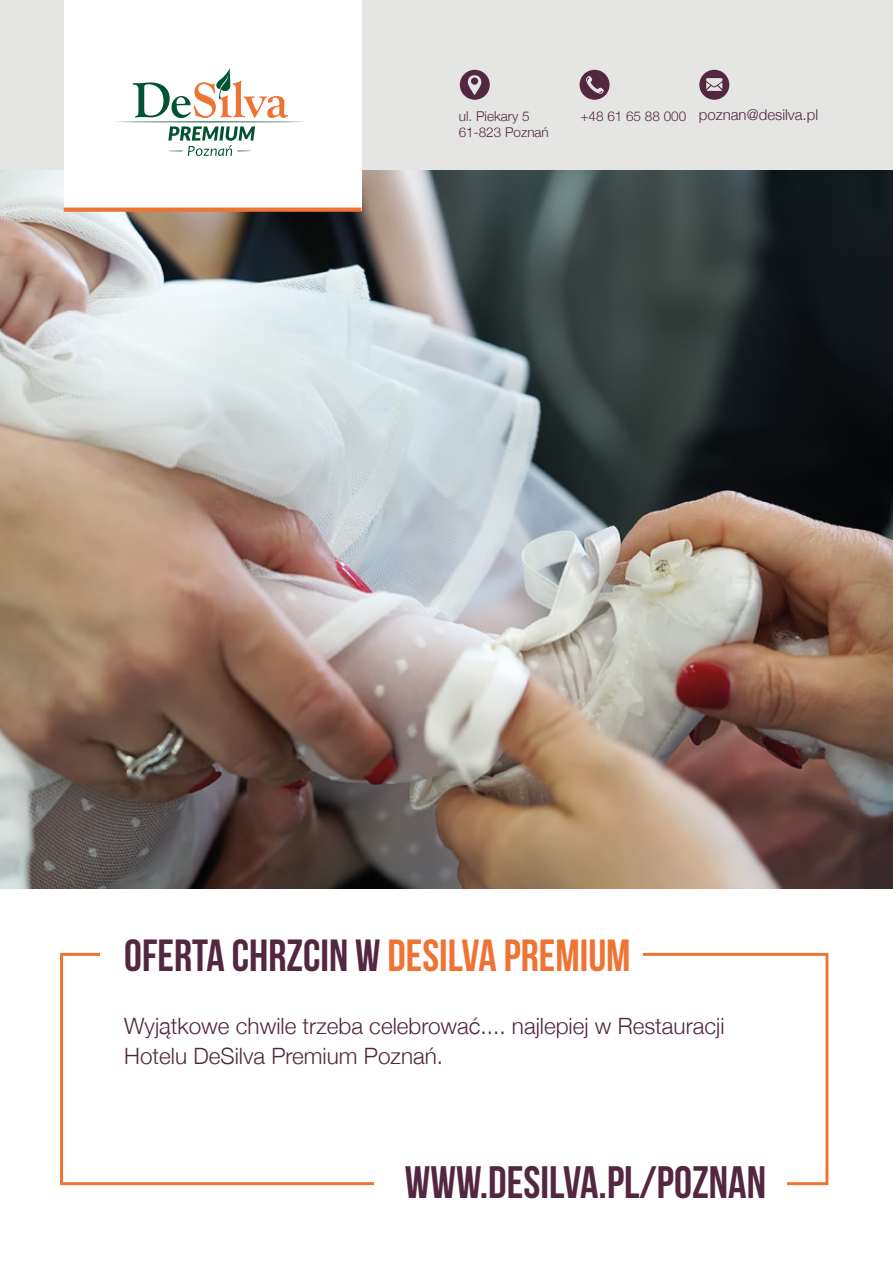
<style>
.page{position:relative;width:893px;height:1263px;background:#fff}
.page>*{position:absolute;margin:0;border:0;box-sizing:border-box;transform-origin:0 0}
.t1{font:45.45px "Bebas Neue";color:#532740}
.t2{font:45px "Bebas Neue";color:#532740}
.t3{font:300 22.5px/30px "Helvetica Neue";color:#532740}
.t4{font:300 15px "Helvetica Neue";color:#532740}
.t5{font:300 13.5px/16.5px "Helvetica Neue";color:#532740}
.s1{font-size:13.5px}
.s2{color:#ee7435}
</style>
<div class="page">
<div style="left:0;top:0;width:893px;height:171px;background:#e5e5e4"></div>
<img style="left:0;top:170px;width:893px;height:719px">
<div style="left:60px;top:953px;width:768px;height:232px;border:3px solid #ee7435"></div>
<div style="left:101px;top:945px;width:542px;height:26px;background:#fff"></div>
<div style="left:375px;top:1143px;width:412px;height:66px;background:#fff"></div>
<div style="left:64px;top:0;width:297px;height:210px;background:#fff"></div>
<svg style="left:64px;top:208px;width:297px;height:4px"></svg>
<svg style="left:460px;top:70px;width:30px;height:30px"></svg>
<svg style="left:580px;top:70px;width:29px;height:30px"></svg>
<svg style="left:699px;top:70px;width:30px;height:30px"></svg>
<hr style="left:114px;top:121px;width:192px;height:1px;background:#005333;border-radius:50%">
<svg style="left:168px;top:126px;width:87px;height:30px"></svg>
<svg style="left:133px;top:68px;width:155px;height:50px"></svg>
<p class="t5" style="left:459px;top:107px;width:92px">ul. Piekary 5<br>61-823 Poznań</p>
<p class="t4" style="left:580px;top:103px;width:239px"><span class="s1">+48 61 65 88 000</span> poznan@desilva.pl</p>
<h2 class="t2" style="left:124px;top:931px;width:508px">OFERTA CHRZCIN W <span class="s2">DESILVA PREMIUM</span></h2>
<p class="t3" style="left:124px;top:1010px;width:602px">Wyjątkowe chwile trzeba celebrować.... najlepiej w Restauracji<br>Hotelu DeSilva Premium Poznań.</p>
<h1 class="t1" style="left:405px;top:1157px;width:363px">WWW.DESILVA.PL/POZNAN</h1>
</div>
